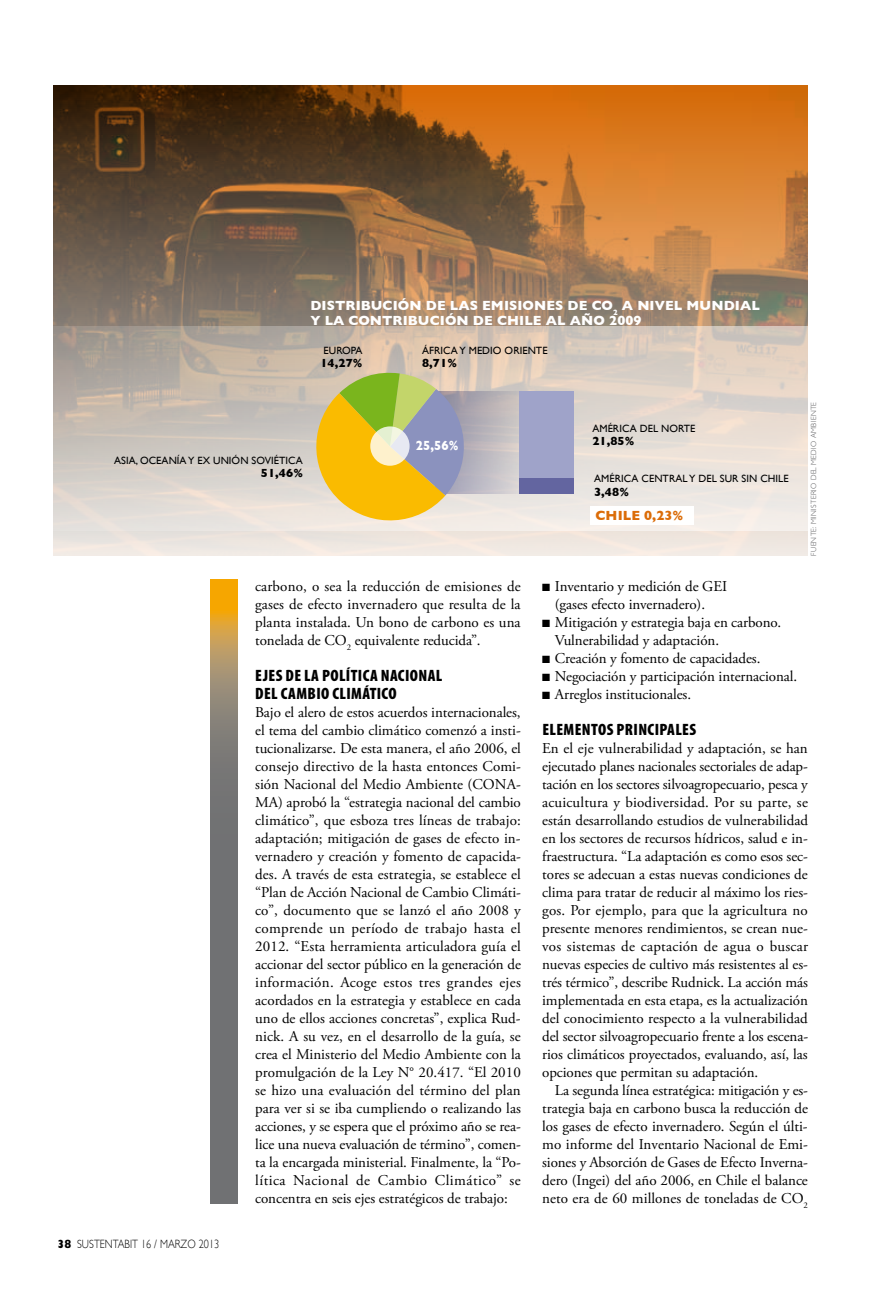
<style>
.page{position:relative;width:893px;height:1297px;background:#fff}
.page>*{position:absolute;margin:0;border:0;box-sizing:border-box;transform-origin:0 0}
.t1{font:900 condensed 16.5px/18px "Myriad Pro";letter-spacing:.025em;color:#000}
.t2{font:15px/18px "Adobe Garamond Pro";letter-spacing:-.005em;color:#000;text-align:justify}
.t3{font:700 13.5px/15px "Gill Sans";letter-spacing:.005em;color:#fff}
.t4{font:700 13.5px "Gill Sans";letter-spacing:.005em;color:#db6c08}
.t5{font:700 13.5px "Gill Sans";letter-spacing:.005em;color:#fff;scale:.9 1}
.t6{font:700 12px "Gill Sans";letter-spacing:.005em;color:#000}
.t7{font:300 12px "Gill Sans";letter-spacing:.005em;color:#000;scale:.85 1}
.t8{font:10.5px "Gill Sans";letter-spacing:.005em;color:#000}
.t9{font:300 7.5px "Gill Sans";letter-spacing:.05em;color:#58585a}
.s1{font-weight:800}
</style>
<div class="page">
<svg style="left:210px;top:579px;width:27px;height:624px;background:#847b6a"></svg>
<img style="left:53px;top:85px;width:755px;height:471px">
<svg style="left:53px;top:326px;width:755px;height:205px;background:#d7cdc3"></svg>
<svg style="left:473px;top:391px;width:47px;height:102px;background:#c1bcc0"></svg>
<svg style="left:308px;top:370px;width:165px;height:159px;background:#cdbc71"></svg>
<div style="left:520px;top:391px;width:54px;height:102px;background:#9fa3c9"></div>
<div style="left:520px;top:478px;width:54px;height:15px;background:#6365a0"></div>
<svg style="left:370px;top:426px;width:40px;height:40px"></svg>
<div style="left:591px;top:507px;width:103px;height:18px;background:#fff"></div>
<p class="t3" style="left:310px;top:298px;width:451px">DISTRIBUCIÓN DE LAS EMISIONES DE CO<sub>2</sub> A NIVEL MUNDIAL<br>Y LA CONTRIBUCIÓN DE CHILE AL AÑO 2009</p>
<p class="t8" style="left:324px;top:344px;width:40px">EU ROPA</p>
<p class="t6" style="left:320px;top:356px;width:44px">14,27%</p>
<p class="t8" style="left:114px;top:454px;width:190px">ASIA, OCEANÍA Y EX UNIÓN SOVIÉTICA</p>
<p class="t6" style="left:261px;top:466px;width:44px">51,46%</p>
<p class="t8" style="left:422px;top:344px;width:127px">ÁFRICA Y MEDIO ORIENTE</p>
<p class="t6" style="left:422px;top:356px;width:36px">8,71%</p>
<p class="t5" style="left:416px;top:437px;width:49px">25,56%</p>
<p class="t8" style="left:592px;top:422px;width:105px">AMÉRICA DEL NORTE</p>
<p class="t6" style="left:592px;top:434px;width:44px">21,85%</p>
<p class="t8" style="left:594px;top:472px;width:196px">AMÉRICA CENTRAL Y DEL SUR SIN CHILE</p>
<p class="t6" style="left:594px;top:484px;width:36px">3,48%</p>
<p class="t4" style="left:595px;top:508px;width:89px">CHILE 0,23%</p>
<p class="t9" style="left:809px;top:556px;width:154px;rotate:-90deg">FUENTE: MINISTERIO DEL MEDIO AMBIENTE</p>
<p class="t7" style="left:57px;top:1237px;width:192px"><span class="s1">38</span> SUSTENTABIT 16 / MARZO 2013</p>
<p class="t2" style="left:255px;top:578px;width:267px">carbono, o sea la reducción de emisiones de gases de efecto invernadero que resulta de la planta instalada. Un bono de carbono es una tonelada de CO <sub>2</sub> equivalente reducida”.</p>
<p class="t1" style="left:255px;top:667px;width:188px">EJES DE LA POLÍTICA NACIONAL<br>DEL CAMBIO CLIMÁTICO</p>
<p class="t2" style="left:255px;top:704px;width:267px">Bajo el alero de estos acuerdos internacionales, el tema del cambio climático comenzó a insti&shy;tucionalizarse. De esta manera, el año 2006, el consejo directivo de la hasta entonces Comi&shy;sión Nacional del Medio Ambiente (CONA-MA) aprobó la “estrategia nacional del cambio climático”, que esboza tres líneas de trabajo: adaptación; mitigación de gases de efecto in&shy;vernadero y creación y fomento de capacida&shy;des. A través de esta estrategia, se establece el “Plan de Acción Nacional de Cambio Climáti&shy;co”, documento que se lanzó el año 2008 y comprende un período de trabajo hasta el 2012. “Esta herramienta articuladora guía el accionar del sector público en la generación de información. Acoge estos tres grandes ejes acordados en la estrategia y establece en cada uno de ellos acciones concretas”, explica Rud&shy;nick. A su vez, en el desarrollo de la guía, se crea el Ministerio del Medio Ambiente con la promulgación de la Ley N° 20.417. “El 2010 se hizo una evaluación del término del plan para ver si se iba cumpliendo o realizando las acciones, y se espera que el próximo año se rea&shy;lice una nueva evaluación de término”, comen&shy;ta la encargada ministerial. Finalmente, la “Po&shy;lítica Nacional de Cambio Climático” se concentra en seis ejes estratégicos de trabajo:</p>
<p class="t2" style="left:542px;top:577px;width:185px;text-align:center">■ Inventario y medición de GEI (gases efecto invernadero).</p>
<p class="t2" style="left:555px;top:613px;width:228px;text-indent:-13px">■ Mitigación y estrategia baja en carbono.<br>Vulnerabilidad y adaptación.</p>
<p class="t2" style="left:542px;top:649px;width:220px">■ Creación y fomento de capacidades.</p>
<p class="t2" style="left:542px;top:667px;width:257px">■ Negociación y participación internacional.</p>
<p class="t2" style="left:542px;top:685px;width:150px">■ Arreglos institucionales.</p>
<p class="t1" style="left:542px;top:720px;width:155px">ELEMENTOS PRINCIPALES</p>
<p class="t2" style="left:542px;top:739px;width:267px">En el eje vulnerabilidad y adaptación, se han ejecutado planes nacionales sectoriales de adap&shy;tación en los sectores silvoagropecuario, pesca y acuicultura y biodiversidad. Por su parte, se están desarrollando estudios de vulnerabilidad en los sectores de recursos hídricos, salud e in&shy;fraestructura. “La adaptación es como esos sec&shy;tores se adecuan a estas nuevas condiciones de clima para tratar de reducir al máximo los ries&shy;gos. Por ejemplo, para que la agricultura no presente menores rendimientos, se crean nue&shy;vos sistemas de captación de agua o buscar nuevas especies de cultivo más resistentes al es&shy;trés térmico”, describe Rudnick. La acción más implementada en esta etapa, es la actualización del conocimiento respecto a la vulnerabilidad del sector silvoagropecuario frente a los escena&shy;rios climáticos proyectados, evaluando, así, las opciones que permitan su adaptación.</p>
<p class="t2" style="left:542px;top:1081px;width:267px;text-indent:13px">La segunda línea estratégica: mitigación y es&shy;trategia baja en carbono busca la reducción de los gases de efecto invernadero. Según el últi&shy;mo informe del Inventario Nacional de Emi&shy;siones y Absorción de Gases de Efecto Inverna&shy;dero (Ingei) del año 2006, en Chile el balance neto era de 60 millones de toneladas de CO <sub>2</sub></p>
</div>
